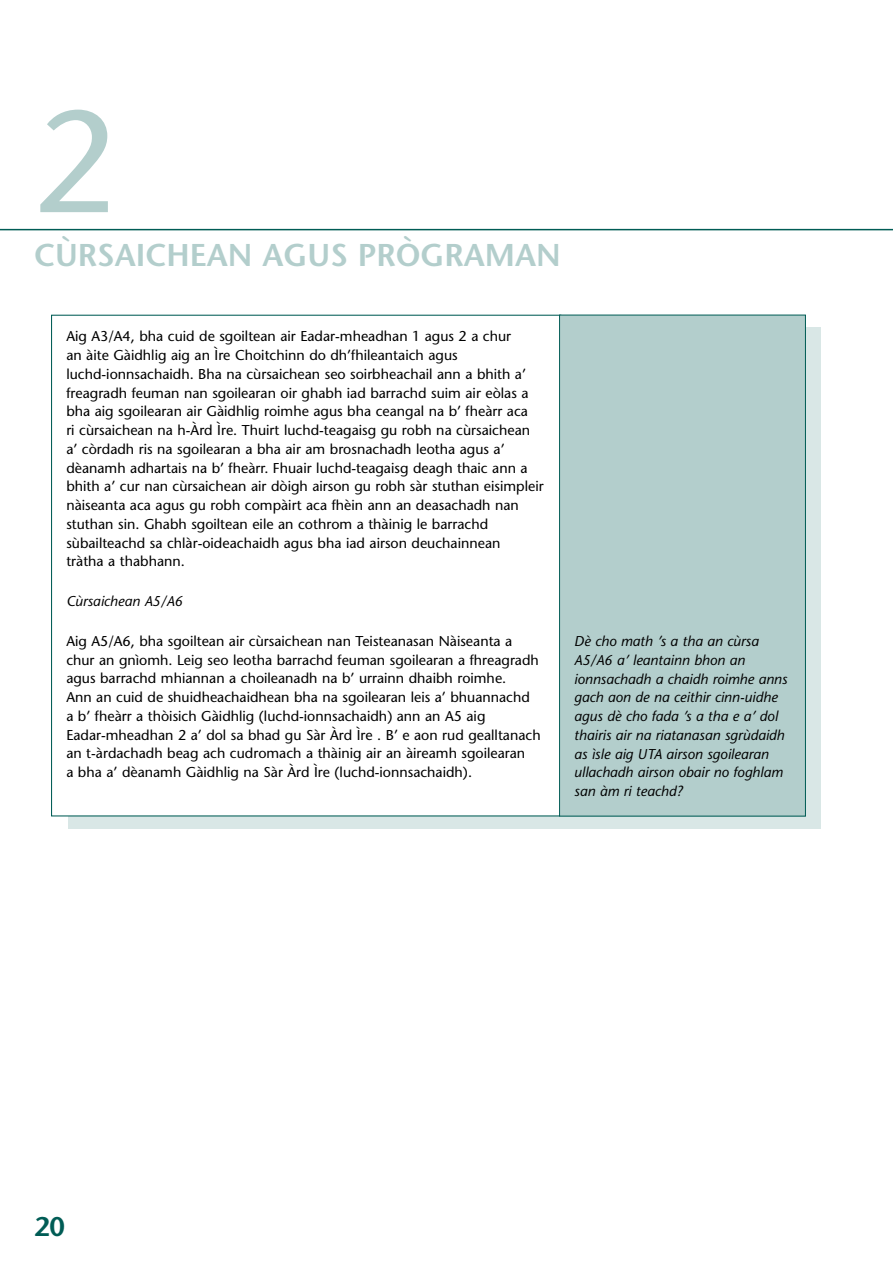
<style>
.page{position:relative;width:893px;height:1263px;background:#fff}
.page>*{position:absolute;margin:0;border:0;box-sizing:border-box;transform-origin:0 0}
.t1{font:144px "Stone Sans";color:#b3cecc}
.t2{font:600 31.5px "Stone Sans";color:#b3cecc}
.t3{font:600 27px "Stone Sans";color:#005c55}
.t4{font:14.25px/18.8px "Stone Sans";color:#000}
.t5{font:italic 14.25px/18.8px "Stone Sans";color:#000}
</style>
<div class="page">
<hr style="left:892px;top:0;width:1px;height:230px;background:#005c55">
<div style="left:68px;top:327px;width:753px;height:502px;background:#d9e7e6"></div>
<hr style="left:0;top:229px;width:893px;height:1px;background:#005c55">
<div style="left:52px;top:315px;width:509px;height:501px;background:#fff"></div>
<div style="left:560px;top:315px;width:245px;height:501px;background:#b3cecc"></div>
<div style="left:559px;top:315px;width:247px;height:501px;border:1px solid #005c55"></div>
<h1 class="t1" style="left:34px;top:106px;width:84px">2</h1>
<h2 class="t2" style="left:34px;top:242px;width:528px">CÙRSAICHEAN AGUS PRÒGRAMAN</h2>
<p class="t4" style="left:66px;top:328px;width:479px">Aig A3/A4, bha cuid de sgoiltean air Eadar-mheadhan 1 agus 2 a chur<br>an àite Gàidhlig aig an Ìre Choitchinn do dh’fhileantaich agus luchd-ionnsachaidh. Bha na cùrsaichean seo soirbheachail ann a bhith a’ freagradh feuman nan sgoilearan oir ghabh iad barrachd suim air eòlas a bha aig sgoilearan air Gàidhlig roimhe agus bha ceangal na b’ fheàrr aca<br>ri cùrsaichean na h-Àrd Ìre. Thuirt luchd-teagaisg gu robh na cùrsaichean a’ còrdadh ris na sgoilearan a bha air am brosnachadh leotha agus a’ dèanamh adhartais na b’ fheàrr. Fhuair luchd-teagaisg deagh thaic ann a bhith a’ cur nan cùrsaichean air dòigh airson gu robh sàr stuthan eisimpleir nàiseanta aca agus gu robh compàirt aca fhèin ann an deasachadh nan stuthan sin. Ghabh sgoiltean eile an cothrom a thàinig le barrachd sùbailteachd sa chlàr-oideachaidh agus bha iad airson deuchainnean<br>tràtha a thabhann.</p>
<p class="t5" style="left:66px;top:593px;width:118px">Cùrsaichean A5/A6</p>
<p class="t4" style="left:66px;top:633px;width:476px">Aig A5/A6, bha sgoiltean air cùrsaichean nan Teisteanasan Nàiseanta a chur an gnìomh. Leig seo leotha barrachd feuman sgoilearan a fhreagradh agus barrachd mhiannan a choileanadh na b’ urrainn dhaibh roimhe.<br>Ann an cuid de shuidheachaidhean bha na sgoilearan leis a’ bhuannachd<br>a b’ fheàrr a thòisich Gàidhlig (luchd-ionnsachaidh) ann an A5 aig Eadar-mheadhan 2 a’ dol sa bhad gu Sàr Àrd Ìre . B’ e aon rud gealltanach an t-àrdachadh beag ach cudromach a thàinig air an àireamh sgoilearan<br>a bha a’ dèanamh Gàidhlig na Sàr Àrd Ìre (luchd-ionnsachaidh).</p>
<p class="t5" style="left:574px;top:633px;width:215px">Dè cho math ’s a tha an cùrsa<br>A5/A6 a’ leantainn bhon an ionnsachadh a chaidh roimhe anns gach aon de na ceithir cinn-uidhe agus dè cho fada ’s a tha e a’ dol thairis air na riatanasan sgrùdaidh as ìsle aig UTA airson sgoilearan ullachadh airson obair no foghlam san àm ri teachd?</p>
<h3 class="t3" style="left:34px;top:1216px;width:32px">20</h3>
</div>
